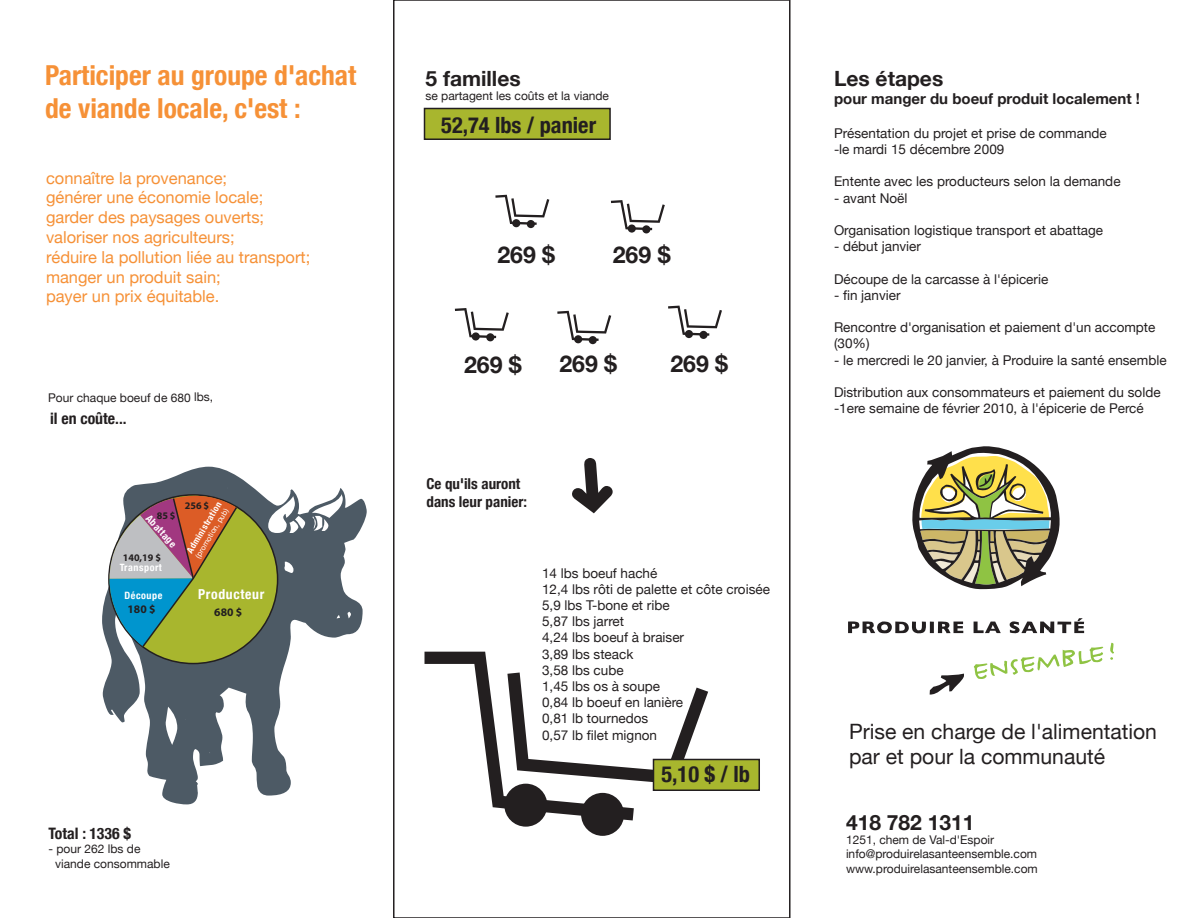
<style>
.page{position:relative;width:1188px;height:918px;background:#fff}
.page>*{position:absolute;margin:0;border:0;box-sizing:border-box;transform-origin:0 0}
.t1{font:700 condensed 27.6px/33px "Helvetica Neue";color:#f69137}
.t2{font:700 23.1px "Helvetica Neue";color:#231f20}
.t3{font:700 condensed 22.35px "Helvetica Neue";color:#231f20}
.t4{font:21.15px/25.3px "Helvetica Neue";color:#231f20}
.t5{font:700 21px "Helvetica Neue";color:#231f20}
.t6{font:16.5px/19.8px "Helvetica Neue";color:#f69137}
.t7{font:700 condensed 15.75px "Helvetica Neue";color:#231f20}
.t8{font:700 15px "Helvetica Neue";color:#231f20}
.t9{font:700 condensed 15px/18px "Helvetica Neue";color:#231f20}
.t10{font:700 condensed 13.65px "Helvetica Neue";letter-spacing:.05em;color:#fff}
.t11{font:13.5px/16.2px "Helvetica Neue";color:#231f20}
.t12{font:12px/14.4px "Helvetica Neue";color:#231f20}
.t13{font:700 11.55px "Myriad";color:#231f20}
.t14{font:700 condensed 10.05px "Helvetica Neue";letter-spacing:.05em;color:#fff}
.t15{font:700 10.05px "Myriad";color:#231f20}
.t16{font:700 condensed 9px "Helvetica Neue";color:#fff}
.t17{font:7.5px "Helvetica Neue";color:#fff}
</style>
<div class="page">
<div style="left:393px;top:0;width:398px;height:918px;border:2px solid #231f20"></div>
<svg style="left:102px;top:467px;width:265px;height:337px"></svg>
<svg style="left:284px;top:562px;width:9px;height:11px"></svg>
<div style="left:109px;top:495px;width:169px;height:169px;background:#a8b62e;border-radius:50%"></div>
<svg style="left:495px;top:195px;width:54px;height:30px"></svg>
<div style="left:512px;top:219px;width:8px;height:8px;background:#231f20;border-radius:50%"></div>
<div style="left:527px;top:220px;width:8px;height:8px;background:#231f20;border-radius:50%"></div>
<svg style="left:611px;top:200px;width:54px;height:30px"></svg>
<div style="left:628px;top:224px;width:8px;height:9px;background:#231f20;border-radius:50%"></div>
<svg style="left:642px;top:225px;width:9px;height:9px"></svg>
<svg style="left:557px;top:311px;width:54px;height:30px"></svg>
<div style="left:574px;top:335px;width:8px;height:8px;background:#231f20;border-radius:50%"></div>
<div style="left:589px;top:336px;width:8px;height:8px;background:#231f20;border-radius:50%"></div>
<svg style="left:668px;top:306px;width:54px;height:30px"></svg>
<div style="left:685px;top:330px;width:8px;height:8px;background:#231f20;border-radius:50%"></div>
<div style="left:699px;top:331px;width:9px;height:8px;background:#231f20;border-radius:50%"></div>
<svg style="left:455px;top:308px;width:54px;height:30px"></svg>
<div style="left:472px;top:332px;width:8px;height:9px;background:#231f20;border-radius:50%"></div>
<svg style="left:486px;top:333px;width:9px;height:9px"></svg>
<svg style="left:425px;top:652px;width:283px;height:168px"></svg>
<div style="left:504px;top:784px;width:43px;height:43px;background:#231f20;border-radius:50%"></div>
<div style="left:581px;top:793px;width:43px;height:43px;background:#231f20;border-radius:50%"></div>
<svg style="left:572px;top:458px;width:41px;height:55px"></svg>
<div style="left:653px;top:759px;width:107px;height:32px;background:#a8b62e;border:2px solid #231f20"></div>
<div style="left:424px;top:108px;width:187px;height:32px;background:#a8b62e;border:2px solid #231f20"></div>
<svg style="left:912px;top:446px;width:148px;height:143px"></svg>
<svg style="left:848px;top:621px;width:115px;height:13px"></svg>
<svg style="left:974px;top:622px;width:27px;height:11px"></svg>
<svg style="left:1009px;top:618px;width:75px;height:16px"></svg>
<svg style="left:930px;top:674px;width:34px;height:21px"></svg>
<svg style="left:974px;top:643px;width:140px;height:36px"></svg>
<svg style="left:109px;top:492px;width:150px;height:157px"></svg>
<h1 class="t1" style="left:45px;top:58px;width:313px">Participer au groupe d'achat de viande locale, c'est :</h1>
<p class="t6" style="left:46px;top:168px;width:266px">connaître la provenance;<br>générer une économie locale; garder des paysages ouverts; valoriser nos agriculteurs;<br>réduire la pollution liée au transport; manger un produit sain;<br>payer un prix équitable.</p>
<p class="t12" style="left:48px;top:390px;width:167px">Pour chaque boeuf de 680 lbs,</p>
<p class="t7" style="left:50px;top:408px;width:78px">il en coûte...</p>
<p class="t15" style="left:157px;top:510px;width:20px">85 $</p>
<p class="t15" style="left:123px;top:552px;width:40px">140,19 $</p>
<p class="t14" style="left:152px;top:512px;width:41px;rotate:47deg">Abattage</p>
<p class="t14" style="left:120px;top:561px;width:44px">Transport</p>
<p class="t16" style="left:184px;top:550px;width:60px;rotate:-59deg">Administration</p>
<p class="t15" style="left:185px;top:501px;width:26px">256 $</p>
<p class="t17" style="left:193px;top:555px;width:58px;rotate:-59deg">(promotion, pub)</p>
<p class="t14" style="left:125px;top:590px;width:39px">Découpe</p>
<p class="t10" style="left:198px;top:586px;width:68px">Producteur</p>
<p class="t13" style="left:128px;top:604px;width:29px">180 $</p>
<p class="t13" style="left:214px;top:606px;width:29px">680 $</p>
<p class="t7" style="left:49px;top:824px;width:84px">Total : 1336 $</p>
<p class="t12" style="left:55px;top:842px;width:116px;text-indent:-7px">- pour 262 lbs de viande consommable</p>
<h3 class="t5" style="left:426px;top:65px;width:97px">5 familles</h3>
<p class="t12" style="left:426px;top:89px;width:185px">se partagent les coûts et la viande</p>
<h3 class="t3" style="left:441px;top:111px;width:156px">52,74 lbs / panier</h3>
<h2 class="t2" style="left:497px;top:241px;width:59px">269 $</h2>
<h2 class="t2" style="left:613px;top:241px;width:59px">269 $</h2>
<h2 class="t2" style="left:464px;top:350px;width:59px">269 $</h2>
<h2 class="t2" style="left:559px;top:349px;width:59px">269 $</h2>
<h2 class="t2" style="left:670px;top:349px;width:59px">269 $</h2>
<p class="t9" style="left:427px;top:474px;width:102px">Ce qu'ils auront dans leur panier:</p>
<p class="t11" style="left:542px;top:565px;width:229px">14 lbs boeuf haché<br>12,4 lbs rôti de palette et côte croisée<br>5,9 lbs T-bone et ribe<br>5,87 lbs jarret<br>4,24 lbs boeuf à braiser<br>3,89 lbs steack<br>3,58 lbs cube<br>1,45 lbs os à soupe<br>0,84 lb boeuf en lanière<br>0,81 lb tournedos<br>0,57 lb filet mignon</p>
<h3 class="t3" style="left:662px;top:761px;width:90px">5,10 $ / lb</h3>
<h3 class="t5" style="left:834px;top:65px;width:111px">Les étapes</h3>
<p class="t8" style="left:834px;top:89px;width:308px">pour manger du boeuf produit localement !</p>
<p class="t11" style="left:834px;top:125px;width:274px">Présentation du projet et prise de commande -le mardi 15 décembre 2009</p>
<p class="t11" style="left:834px;top:173px;width:288px">Entente avec les producteurs selon la demande</p>
<p class="t11" style="left:834px;top:189px;width:75px">- avant Noël</p>
<p class="t11" style="left:834px;top:222px;width:271px">Organisation logistique transport et abattage</p>
<p class="t11" style="left:834px;top:238px;width:89px">- début janvier</p>
<p class="t11" style="left:834px;top:270px;width:216px">Découpe de la carcasse à l'épicerie</p>
<p class="t11" style="left:834px;top:287px;width:68px">- fin janvier</p>
<p class="t11" style="left:834px;top:319px;width:323px">Rencontre d'organisation et paiement d'un accompte (30%)</p>
<p class="t11" style="left:834px;top:351px;width:334px">- le mercredi le 20 janvier, à Produire la santé ensemble</p>
<p class="t11" style="left:834px;top:384px;width:328px">Distribution aux consommateurs et paiement du solde -1ere semaine de février 2010, à l'épicerie de Percé</p>
<h3 class="t4" style="left:849px;top:718px;width:310px">Prise en charge de l'alimentation par et pour la communauté</h3>
<h3 class="t5" style="left:846px;top:809px;width:130px">418 782 1311</h3>
<p class="t12" style="left:846px;top:832px;width:193px">1251, chem de Val-d'Espoir info@produirelasanteensemble.com www.produirelasanteensemble.com</p>
</div>
